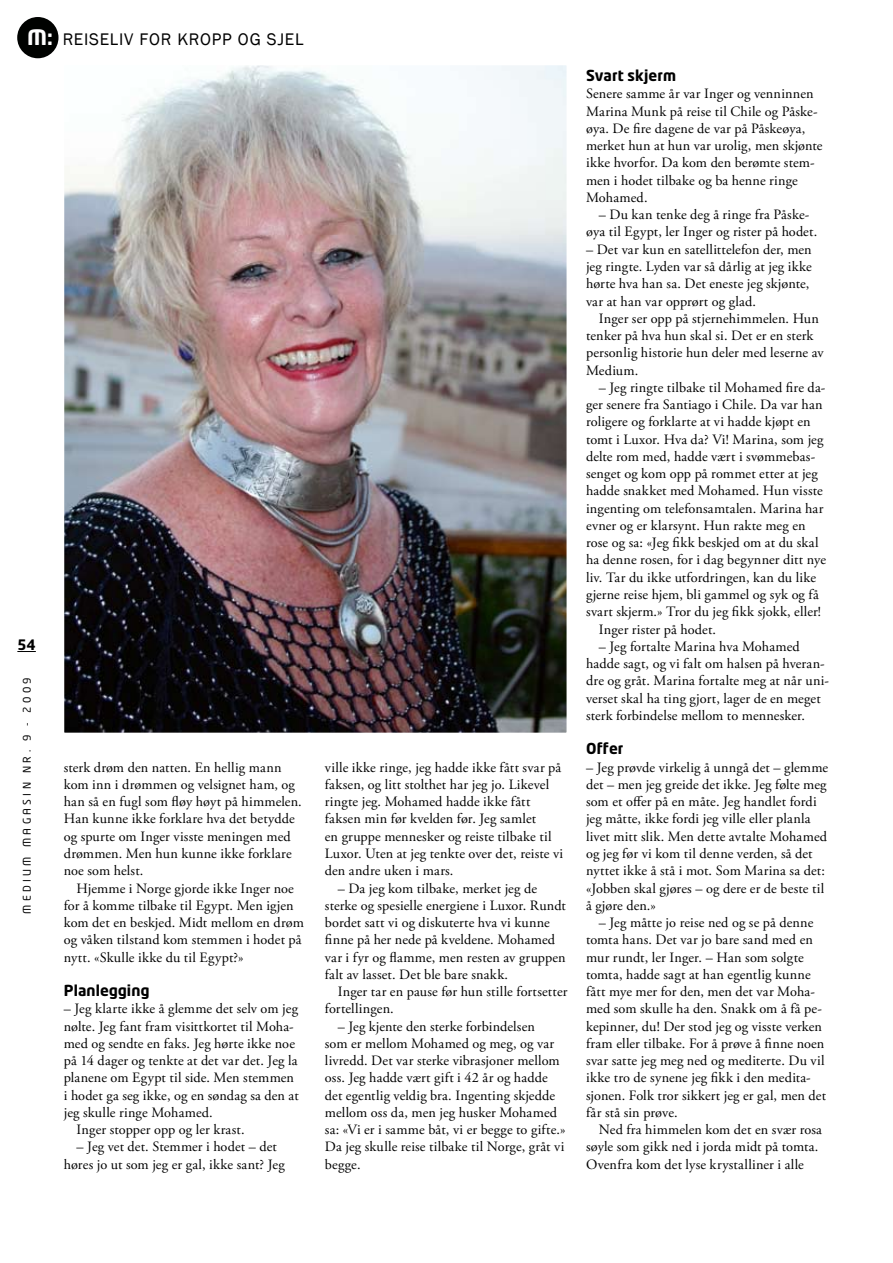
<style>
.page{position:relative;width:893px;height:1263px;background:#fff}
.page>*{position:absolute;margin:0;border:0;box-sizing:border-box;transform-origin:0 0}
.t1{font:17.25px "Franklin Gothic";letter-spacing:.045em;color:#000}
.t2{font:700 15px "Neo Tech Alt";letter-spacing:.01em;color:#000}
.t3{font:14.25px/17.2px "Adobe Garamond Pro";letter-spacing:.01em;color:#000}
.t4{font:700 14.25px "Neo Tech Alt";color:#000}
.t5{font:10.5px "Neo Tech Alt";letter-spacing:.32em;color:#000}
.s1{font-family:"Neo Tech Alt";font-weight:700;font-size:21px;color:#fff}
</style>
<div class="page">
<img style="left:66px;top:67px;width:499px;height:664px">
<div style="left:63px;top:64px;width:505px;height:670px;border:2px solid #fff"></div>
<svg style="left:17px;top:651px;width:19px;height:1px"></svg>
<div style="left:17px;top:17px;width:41px;height:41px;background:#000200;border-radius:50%"></div>
<p class="t1" style="left:27px;top:29px;width:278px"><span class="s1">M:</span> REISELIV FOR KROPP OG SJEL</p>
<p class="t4" style="left:17px;top:635px;width:20px">54</p>
<p class="t5" style="left:21px;top:914px;width:238px;rotate:-90deg">Medium Magasin nr. 9 - 2009</p>
<p class="t3" style="left:64px;top:759px;width:240px">sterk drøm den natten. En hellig mann kom inn i drømmen og velsignet ham, og han så en fugl som fløy høyt på himmelen.<br>Han kunne ikke forklare hva det betydde og spurte om Inger visste meningen med drømmen. Men hun kunne ikke forklare noe som helst.</p>
<p class="t3" style="left:64px;top:880px;width:242px;text-indent:13px">Hjemme i Norge gjorde ikke Inger noe for å komme tilbake til Egypt. Men igjen kom det en beskjed. Midt mellom en drøm og våken tilstand kom stemmen i hodet på nytt. «Skulle ikke du til Egypt?»</p>
<p class="t2" style="left:64px;top:981px;width:87px">Planlegging</p>
<p class="t3" style="left:64px;top:1001px;width:236px">– Jeg klarte ikke å glemme det selv om jeg</p>
<p class="t3" style="left:64px;top:1018px;width:232px">nølte. Jeg fant fram visittkortet til Moha-</p>
<p class="t3" style="left:64px;top:1035px;width:233px">med og sendte en faks. Jeg hørte ikke noe</p>
<p class="t3" style="left:64px;top:1052px;width:235px">på 14 dager og tenkte at det var det. Jeg la</p>
<p class="t3" style="left:64px;top:1070px;width:232px">planene om Egypt til side. Men stemmen</p>
<p class="t3" style="left:64px;top:1087px;width:237px">i hodet ga seg ikke, og en søndag sa den at</p>
<p class="t3" style="left:64px;top:1104px;width:151px">jeg skulle ringe Mohamed.</p>
<p class="t3" style="left:77px;top:1121px;width:170px">Inger stopper opp og ler krast.</p>
<p class="t3" style="left:64px;top:1139px;width:222px;text-align:center">– Jeg vet det. Stemmer i hodet – det høres jo ut som jeg er gal, ikke sant? Jeg</p>
<p class="t3" style="left:325px;top:759px;width:240px">ville ikke ringe, jeg hadde ikke fått svar på faksen, og litt stolthet har jeg jo. Likevel ringte jeg. Mohamed hadde ikke fått faksen min før kvelden før. Jeg samlet<br>en gruppe mennesker og reiste tilbake til Luxor. Uten at jeg tenkte over det, reiste vi den andre uken i mars.</p>
<p class="t3" style="left:325px;top:880px;width:242px;text-indent:13px">– Da jeg kom tilbake, merket jeg de sterke og spesielle energiene i Luxor. Rundt bordet satt vi og diskuterte hva vi kunne finne på her nede på kveldene. Mohamed var i fyr og flamme, men resten av gruppen falt av lasset. Det ble bare snakk.</p>
<p class="t3" style="left:325px;top:983px;width:244px;text-indent:13px">Inger tar en pause før hun stille fortsetter fortellingen.</p>
<p class="t3" style="left:325px;top:1018px;width:242px;text-indent:13px">– Jeg kjente den sterke forbindelsen<br>som er mellom Mohamed og meg, og var livredd. Det var sterke vibrasjoner mellom oss. Jeg hadde vært gift i 42 år og hadde det egentlig veldig bra. Ingenting skjedde mellom oss da, men jeg husker Mohamed sa: «Vi er i samme båt, vi er begge to gifte.» Da jeg skulle reise tilbake til Norge, gråt vi begge.</p>
<p class="t2" style="left:586px;top:66px;width:91px">Svart skjerm</p>
<p class="t3" style="left:586px;top:86px;width:238px">Senere samme år var Inger og venninnen Marina Munk på reise til Chile og Påske&shy;øya. De fire dagene de var på Påskeøya, merket hun at hun var urolig, men skjønte ikke hvorfor. Da kom den berømte stem&shy;men i hodet tilbake og ba henne ringe Mohamed.</p>
<p class="t3" style="left:586px;top:207px;width:233px;text-align:center">– Du kan tenke deg å ringe fra Påske&shy;øya til Egypt, ler Inger og rister på hodet.</p>
<p class="t3" style="left:586px;top:241px;width:227px">– Det var kun en satellittelefon der, men jeg ringte. Lyden var så dårlig at jeg ikke hørte hva han sa. Det eneste jeg skjønte, var at han var opprørt og glad.</p>
<p class="t3" style="left:586px;top:310px;width:239px;text-indent:13px">Inger ser opp på stjernehimmelen. Hun tenker på hva hun skal si. Det er en sterk personlig historie hun deler med leserne av<br>Medium.</p>
<p class="t3" style="left:599px;top:379px;width:228px">– Jeg ringte tilbake til Mohamed fire da-</p>
<p class="t3" style="left:586px;top:396px;width:238px">ger senere fra Santiago i Chile. Da var han</p>
<p class="t3" style="left:586px;top:414px;width:226px">roligere og forklarte at vi hadde kjøpt en</p>
<p class="t3" style="left:586px;top:431px;width:239px">tomt i Luxor. Hva da? Vi! Marina, som jeg</p>
<p class="t3" style="left:586px;top:448px;width:231px">delte rom med, hadde vært i svømmebas-</p>
<p class="t3" style="left:586px;top:465px;width:233px">senget og kom opp på rommet etter at jeg</p>
<p class="t3" style="left:586px;top:483px;width:238px">hadde snakket med Mohamed. Hun visste</p>
<p class="t3" style="left:586px;top:500px;width:239px">ingenting om telefonsamtalen. Marina har</p>
<p class="t3" style="left:586px;top:517px;width:221px">evner og er klarsynt. Hun rakte meg en</p>
<p class="t3" style="left:586px;top:535px;width:234px">rose og sa: «Jeg fikk beskjed om at du skal</p>
<p class="t3" style="left:586px;top:552px;width:242px">ha denne rosen, for i dag begynner ditt nye</p>
<p class="t3" style="left:586px;top:569px;width:232px">liv. Tar du ikke utfordringen, kan du like</p>
<p class="t3" style="left:586px;top:586px;width:234px">gjerne reise hjem, bli gammel og syk og få</p>
<p class="t3" style="left:586px;top:604px;width:236px">svart skjerm.» Tror du jeg fikk sjokk, eller!</p>
<p class="t3" style="left:599px;top:621px;width:119px">Inger rister på hodet.</p>
<p class="t3" style="left:586px;top:638px;width:244px;text-indent:13px">– Jeg fortalte Marina hva Mohamed hadde sagt, og vi falt om halsen på hveran&shy;dre og gråt. Marina fortalte meg at når uni&shy;verset skal ha ting gjort, lager de en meget sterk forbindelse mellom to mennesker.</p>
<p class="t2" style="left:586px;top:739px;width:39px">Offer</p>
<p class="t3" style="left:586px;top:759px;width:244px">– Jeg prøvde virkelig å unngå det – glemme det – men jeg greide det ikke. Jeg følte meg som et offer på en måte. Jeg handlet fordi jeg måtte, ikke fordi jeg ville eller planla livet mitt slik. Men dette avtalte Mohamed og jeg før vi kom til denne verden, så det nyttet ikke å stå i mot. Som Marina sa det: «Jobben skal gjøres – og dere er de beste til å gjøre den.»</p>
<p class="t3" style="left:586px;top:914px;width:242px;text-indent:13px">– Jeg måtte jo reise ned og se på denne tomta hans. Det var jo bare sand med en mur rundt, ler Inger. – Han som solgte tomta, hadde sagt at han egentlig kunne fått mye mer for den, men det var Moha&shy;med som skulle ha den. Snakk om å få pe&shy;kepinner, du! Der stod jeg og visste verken fram eller tilbake. For å prøve å finne noen svar satte jeg meg ned og mediterte. Du vil ikke tro de synene jeg fikk i den medita&shy;sjonen. Folk tror sikkert jeg er gal, men det får stå sin prøve.</p>
<p class="t3" style="left:586px;top:1121px;width:237px;text-indent:13px">Ned fra himmelen kom det en svær rosa søyle som gikk ned i jorda midt på tomta.<br>Ovenfra kom det lyse krystalliner i alle</p>
</div>
